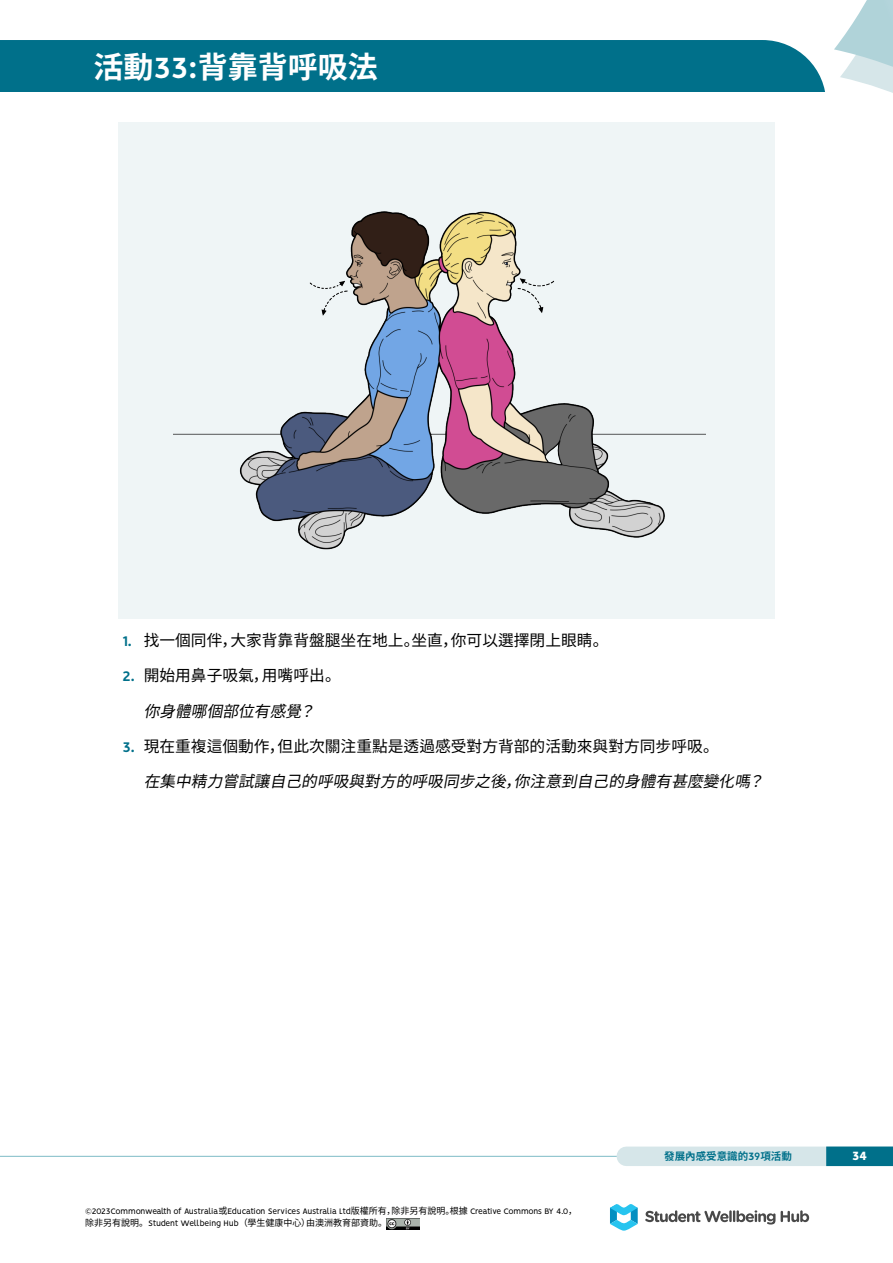
<style>
.page{position:relative;width:893px;height:1263px;background:#fff}
.page>*{position:absolute;margin:0;border:0;box-sizing:border-box;transform-origin:0 0}
.t1{font:700 30px "Noto Sans CJ Kkr";color:#fff}
.t2{font:15.75px "Noto Sans CJ Kkr";color:#000}
.t3{font:italic 15.75px "Noto Sans CJ Kkr";color:#000}
.t4{font:800 13.5px "Vision";color:#fff}
.t5{font:700 10.5px "Noto Sans CJ Kkr";color:#00708a}
.t6{font:9px "Vision";letter-spacing:-.03em;color:#000}
.t7{font:9px "Noto Sans CJ Kkr";color:#000}
.s1{font-family:"Vision";font-size:33px}
.s2{font-family:"Vision";font-weight:700;color:#00708a}
.s3{font-family:"Noto Sans CJ Kkr"}
.s4{font-family:"Vision"}
.s5{font-family:"Vision";font-size:12px}
</style>
<div class="page">
<div style="left:0;top:40px;width:826px;height:51px;background:#00708a"></div>
<svg style="left:834px;top:0;width:59px;height:93px"></svg>
<hr style="left:0;top:1156px;width:893px;height:1px;background:#7ebcc6">
<div style="left:626px;top:1146px;width:267px;height:20px;background:#d6e6e9"></div>
<div style="left:826px;top:1146px;width:67px;height:20px;background:#00708a"></div>
<img style="left:387px;top:1218px;width:32px;height:12px">
<svg style="left:610px;top:1204px;width:28px;height:27px"></svg>
<svg style="left:645px;top:1210px;width:130px;height:14px"></svg>
<svg style="left:781px;top:1210px;width:28px;height:12px"></svg>
<div style="left:118px;top:122px;width:657px;height:496px;background:#eff5f6"></div>
<img style="left:173px;top:211px;width:532px;height:339px">
<h1 class="t1" style="left:94px;top:50px;width:286px">活動<span class="s1">33:</span>背靠背呼吸法</h1>
<h2 class="t2" style="left:122px;top:631px;width:488px"><span class="s2">1.</span> 找一個同伴，大家背靠背盤腿坐在地上。坐直，你可以選擇閉上眼睛。</h2>
<h2 class="t2" style="left:122px;top:667px;width:220px"><span class="s2">2.</span> 開始用鼻子吸氣，用嘴呼出。</h2>
<h2 class="t3" style="left:144px;top:702px;width:181px">你身體哪個部位有感覺？</h2>
<h2 class="t2" style="left:122px;top:737px;width:598px"><span class="s2">3.</span> 現在重複這個動作，但此次關注重點是透過感受對方背部的活動來與對方同步呼吸。</h2>
<h2 class="t3" style="left:144px;top:772px;width:629px">在集中精力嘗試讓自己的呼吸與對方的呼吸同步之後，你注意到自己的身體有甚麼變化嗎？</h2>
<p class="t6" style="left:85px;top:1206px;width:494px">©2023Commonwealth of Australia<span class="s3">或</span>Education Services Australia Ltd<span class="s3">版權所有，除非另有說明。根據</span> Creative Commons BY 4.0<span class="s3">，</span></p>
<p class="t7" style="left:85px;top:1218px;width:304px">除非另有說明。<span class="s4">Student Wellbeing Hub</span>（學生健康中心）由澳洲教育部資助。</p>
<p class="t5" style="left:664px;top:1150px;width:129px">發展內感受意識的<span class="s5">39</span>項活動</p>
<h3 class="t4" style="left:852px;top:1148px;width:17px">34</h3>
</div>
